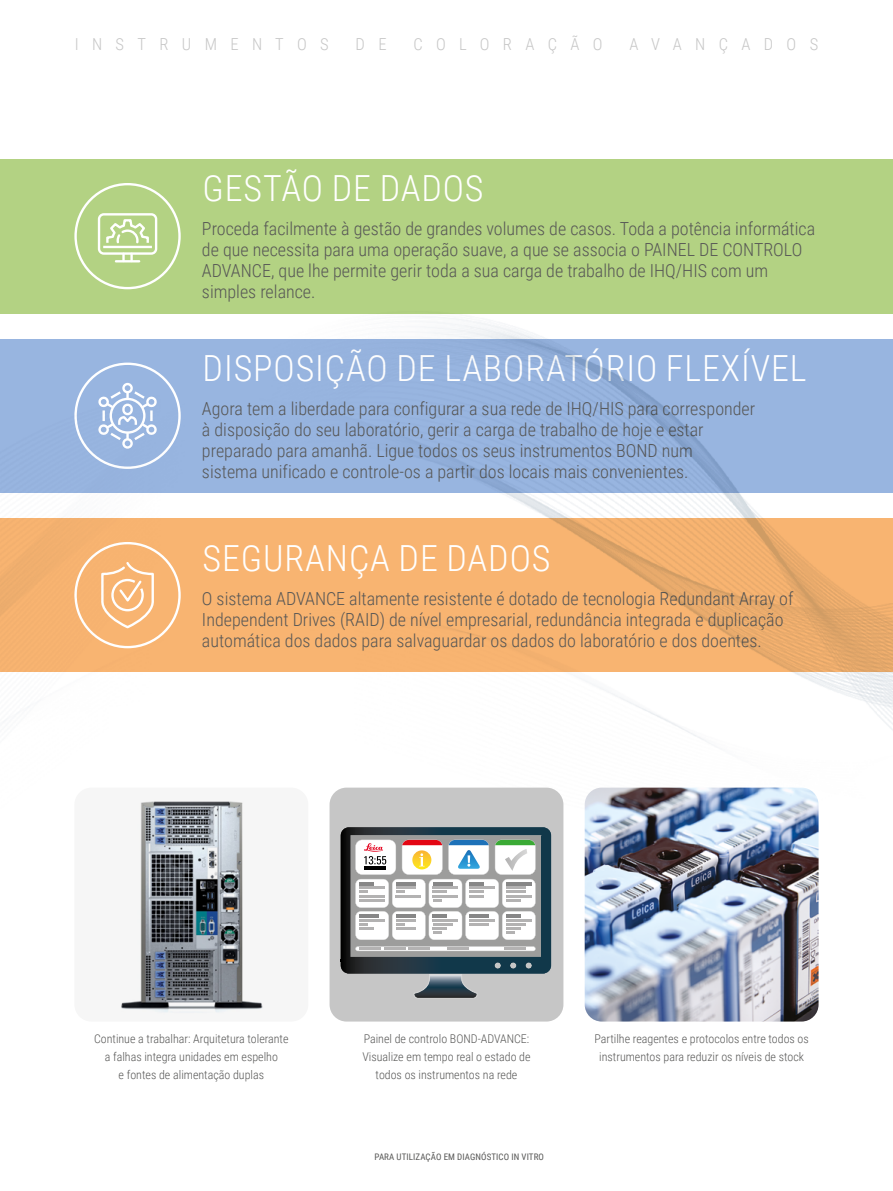
<style>
.page{position:relative;width:893px;height:1191px;background:#fff}
.page>*{position:absolute;margin:0;border:0;box-sizing:border-box;transform-origin:0 0}
.t1{font:300 36px "Roboto Condensed";letter-spacing:.025em;color:#fff}
.t2{font:300 18px/21px "Roboto Condensed";color:#575756}
.t3{font:300 16.5px "Roboto Condensed";letter-spacing:.81em;color:#c6c6c6}
.t4{font:300 12px/18px "Roboto Condensed";color:#575756;text-align:center}
.t5{font:9px "Roboto Condensed";letter-spacing:.01em;color:#575756}
</style>
<div class="page">
<img style="left:0;top:313px;width:893px;height:709px">
<div style="left:74px;top:787px;width:234px;height:234px;background:#f6f6f6;border-radius:17px"></div>
<img style="left:121px;top:801px;width:142px;height:211px">
<div style="left:330px;top:787px;width:233px;height:234px;background:#c6c6c6;border-radius:17px"></div>
<svg style="left:341px;top:827px;width:210px;height:171px"></svg>
<img style="left:585px;top:787px;width:234px;height:234px">
<div style="left:0;top:159px;width:893px;height:154px;background:#b3d283"></div>
<svg style="left:74px;top:183px;width:107px;height:106px"></svg>
<div style="left:0;top:339px;width:893px;height:154px;background:#98b5e0"></div>
<svg style="left:74px;top:362px;width:107px;height:107px"></svg>
<div style="left:0;top:518px;width:893px;height:154px;background:#f8b471"></div>
<svg style="left:74px;top:542px;width:107px;height:106px"></svg>
<p class="t3" style="left:75px;top:32px;width:255px">INSTRUMENTOS</p>
<p class="t3" style="left:356px;top:32px;width:32px">D E</p>
<p class="t3" style="left:413px;top:32px;width:190px">COLORAÇÃO</p>
<p class="t3" style="left:629px;top:32px;width:190px">AVANÇADOS</p>
<h1 class="t1" style="left:203px;top:163px;width:282px">GESTÃO DE DADOS</h1>
<p class="t2" style="left:202px;top:217px;width:615px">Proceda facilmente à gestão de grandes volumes de casos. Toda a potência informática de que necessita para uma operação suave, a que se associa o PAINEL DE CONTROLO ADVANCE, que lhe permite gerir toda a sua carga de trabalho de IHQ/HIS com um simples relance.</p>
<h1 class="t1" style="left:203px;top:343px;width:606px">DISPOSIÇÃO DE LABORATÓRIO FLEXÍVEL</h1>
<p class="t2" style="left:202px;top:397px;width:555px">Agora tem a liberdade para configurar a sua rede de IHQ/HIS para corresponder à disposição do seu laboratório, gerir a carga de trabalho de hoje e estar preparado para amanhã. Ligue todos os seus instrumentos BOND num<br>sistema unificado e controle-os a partir dos locais mais convenientes.</p>
<h1 class="t1" style="left:203px;top:533px;width:349px">SEGURANÇA DE DADOS</h1>
<p class="t2" style="left:202px;top:587px;width:593px">O sistema ADVANCE altamente resistente é dotado de tecnologia Redundant Array of<br>Independent Drives (RAID) de nível empresarial, redundância integrada e duplicação automática dos dados para salvaguardar os dados do laboratório e dos doentes.</p>
<p class="t4" style="left:94px;top:1029px;width:196px">Continue a trabalhar: Arquitetura tolerante a falhas integra unidades em espelho<br>e fontes de alimentação duplas</p>
<p class="t4" style="left:362px;top:1029px;width:170px">Painel de controlo BOND-ADVANCE:<br>Visualize em tempo real o estado de todos os instrumentos na rede</p>
<p class="t4" style="left:594px;top:1029px;width:216px">Partilhe reagentes e protocolos entre todos os instrumentos para reduzir os níveis de stock</p>
<p class="t5" style="left:374px;top:1150px;width:171px">PARA UTILIZAÇÃO EM DIAGNÓSTICO IN VITRO</p>
</div>
